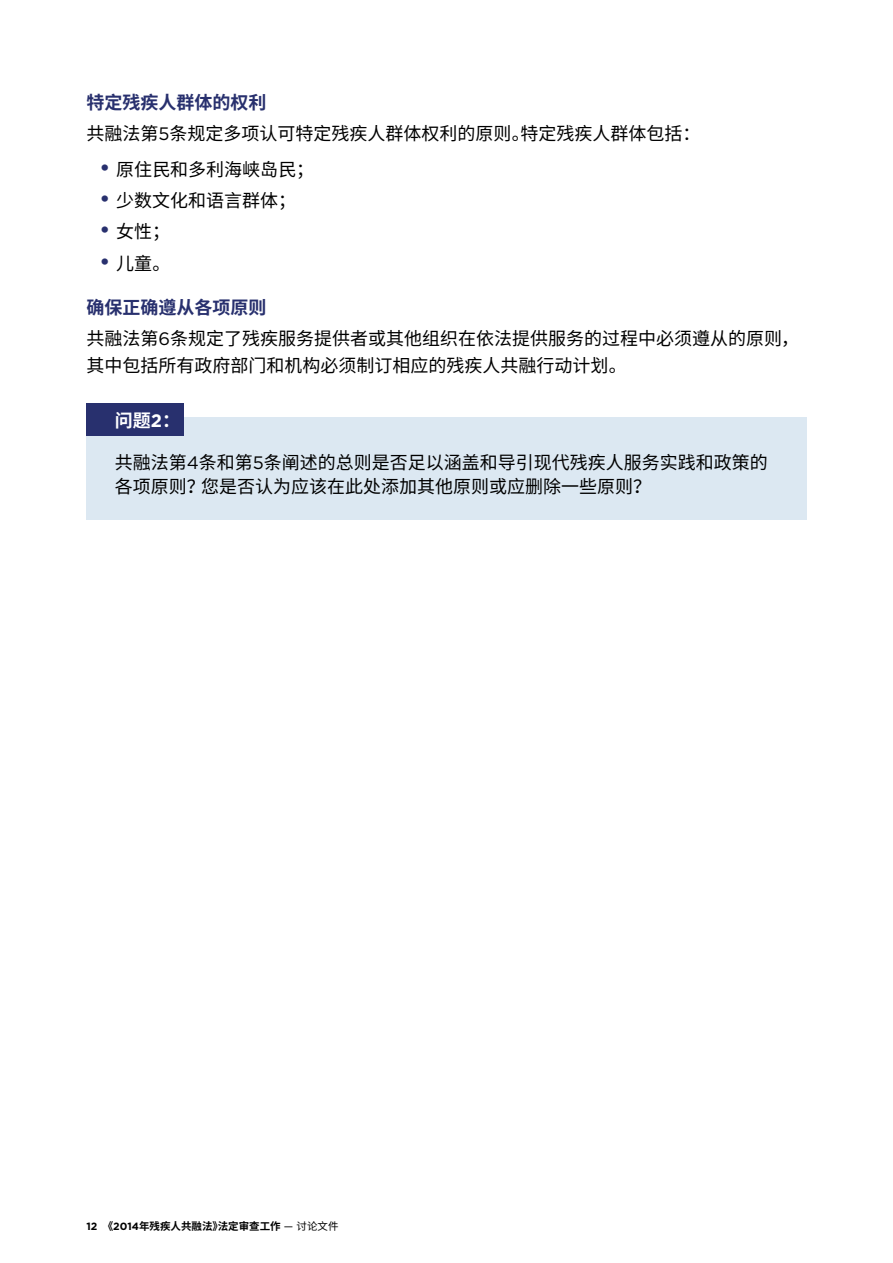
<style>
.page{position:relative;width:893px;height:1263px;background:#fff}
.page>*{position:absolute;margin:0;border:0;box-sizing:border-box;transform-origin:0 0}
.t1{font:18px/27px "Noto Sans CJ Ksc";color:#000}
.t2{font:700 18px "Noto Sans CJ Ksc";color:#28306e}
.t3{font:700 18px "Noto Sans CJ Ksc";color:#fff}
.t4{font:700 10.5px "Noto Sans CJ Ksc";color:#000}
.s1{font-family:"Gotham HTF"}
.s2{font-family:"Gotham HTF";font-size:24px;color:#28306e}
.s3{font-family:"Gotham HTF";font-weight:400}
.s4{font-weight:400}
</style>
<div class="page">
<div style="left:86px;top:417px;width:721px;height:103px;background:#dce8f2"></div>
<div style="left:86px;top:403px;width:98px;height:32px;background:#28306e"></div>
<p class="t2" style="left:86px;top:92px;width:181px">特定残疾人群体的权利</p>
<p class="t1" style="left:86px;top:121px;width:616px">共融法第<span class="s1">5</span>条规定多项认可特定残疾人群体权利的原则。特定残疾人群体包括：</p>
<p class="t1" style="left:99px;top:156px;width:217px"><span class="s2">•</span> 原住民和多利海峡岛民；</p>
<p class="t1" style="left:99px;top:188px;width:199px"><span class="s2">•</span> 少数文化和语言群体；</p>
<p class="t1" style="left:99px;top:219px;width:73px"><span class="s2">•</span> 女性；</p>
<p class="t1" style="left:99px;top:250px;width:73px"><span class="s2">•</span> 儿童。</p>
<p class="t2" style="left:86px;top:297px;width:181px">确保正确遵从各项原则</p>
<p class="t1" style="left:86px;top:325px;width:714px">共融法第<span class="s1">6</span>条规定了残疾服务提供者或其他组织在依法提供服务的过程中必须遵从的原则，其中包括所有政府部门和机构必须制订相应的残疾人共融行动计划。</p>
<p class="t3" style="left:115px;top:410px;width:67px">问题<span class="s1">2</span>：</p>
<p class="t1" style="left:115px;top:451px;width:655px;line-height:24px">共融法第<span class="s1">4</span>条和第<span class="s1">5</span>条阐述的总则是否足以涵盖和导引现代残疾人服务实践和政策的各项原则？您是否认为应该在此处添加其他原则或应删除一些原则？</p>
<p class="t4" style="left:86px;top:1220px;width:254px"><span class="s1">12</span> 《<span class="s1">2014</span>年残疾人共融法》法定审查工作 <span class="s3">—</span> <span class="s4">讨论文件</span></p>
</div>
